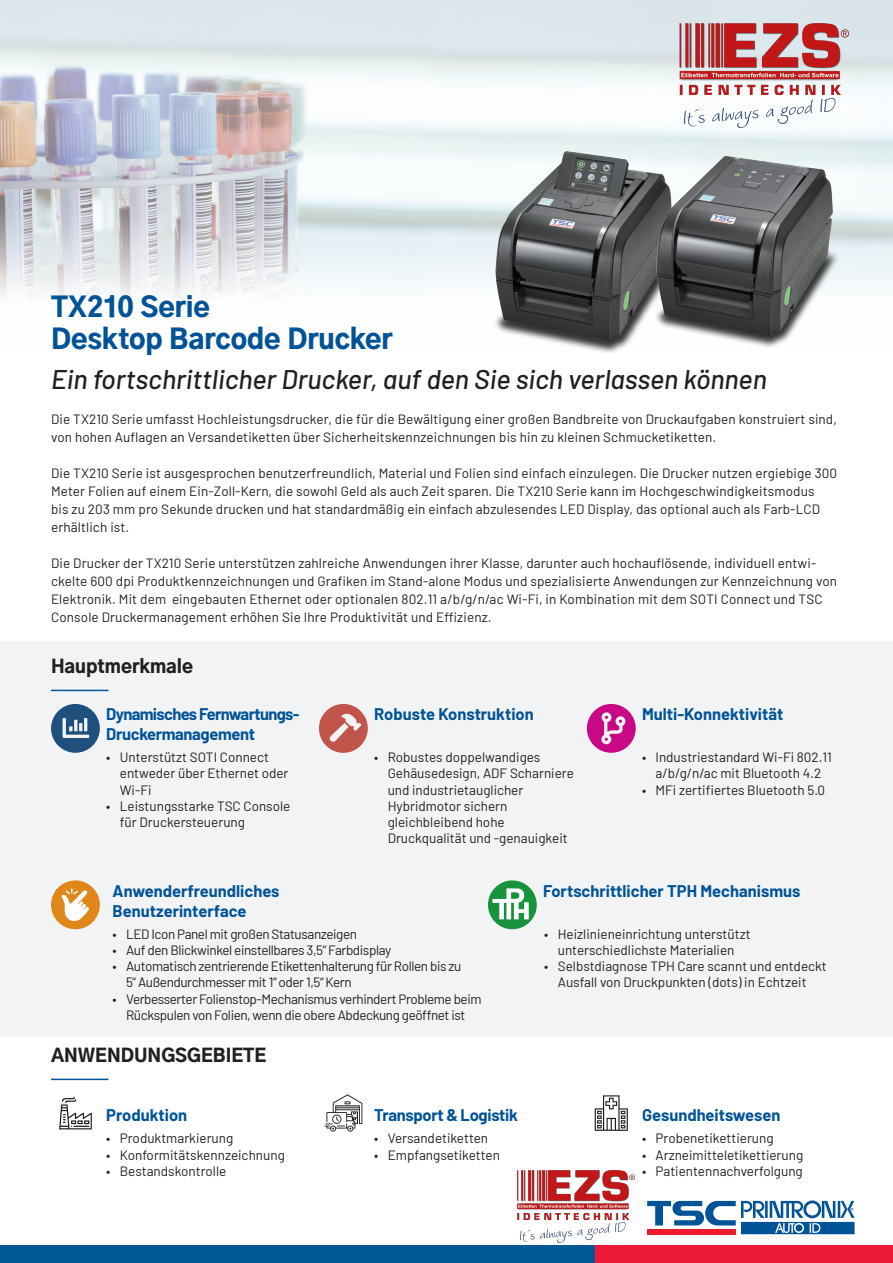
<style>
.page{position:relative;width:893px;height:1263px;background:#fff}
.page>*{position:absolute;margin:0;border:0;box-sizing:border-box;transform-origin:0 0}
.t1{font:italic 500 27px "Barlow";color:#231f20}
.t2{font:900 27px/32.4px "Gothic A1";letter-spacing:-.005em;color:#015398}
.t3{font:900 18px "Gothic A1";color:#231f20}
.t4{font:700 16.5px/19.8px "Barlow";color:#015398}
.t5{font:700 16.5px/19.8px "Barlow";letter-spacing:-.04em;color:#015398}
.t6{font:700 16.5px "Barlow";letter-spacing:-.02em;color:#015398}
.t7{font:13.5px/16.2px "Barlow";color:#231f20}
.t8{font:13.5px/16.2px "Barlow";letter-spacing:-.03em;color:#231f20}
</style>
<div class="page">
<img style="left:0;top:0;width:893px;height:298px">
<div style="left:594px;top:1246px;width:299px;height:17px;background:#ed1a37"></div>
<div style="left:0;top:1246px;width:594px;height:17px;background:#015993"></div>
<svg style="left:647px;top:1200px;width:207px;height:34px"></svg>
<svg style="left:59px;top:1097px;width:33px;height:32px"></svg>
<svg style="left:324px;top:1094px;width:38px;height:38px"></svg>
<svg style="left:595px;top:1095px;width:33px;height:36px"></svg>
<hr style="left:51px;top:1079px;width:57px;height:1px;background:#015398">
<img style="left:471px;top:133px;width:160px;height:220px">
<img style="left:631px;top:133px;width:222px;height:214px">
<div style="left:0;top:641px;width:893px;height:395px;background:#f2f3f4"></div>
<hr style="left:51px;top:690px;width:57px;height:1px;background:#015398">
<svg style="left:319px;top:704px;width:49px;height:49px"></svg>
<svg style="left:51px;top:704px;width:49px;height:49px"></svg>
<svg style="left:587px;top:704px;width:49px;height:49px"></svg>
<div style="left:51px;top:880px;width:49px;height:49px;background:#df8719;border-radius:50%"></div>
<svg style="left:61px;top:888px;width:28px;height:33px"></svg>
<div style="left:488px;top:880px;width:49px;height:49px;background:#19923d;border-radius:50%"></div>
<svg style="left:492px;top:888px;width:37px;height:31px"></svg>
<img style="left:679px;top:23px;width:169px;height:105px">
<img style="left:517px;top:1170px;width:117px;height:72px">
<h1 class="t2" style="left:51px;top:289px;width:343px">TX210 Serie<br>Desktop Barcode Drucker</h1>
<h1 class="t1" style="left:51px;top:360px;width:717px">Ein fortschrittlicher Drucker, auf den Sie sich verlassen können</h1>
<p class="t7" style="left:51px;top:409px;width:787px;line-height:18px">Die TX210 Serie umfasst Hochleistungsdrucker, die für die Bewältigung einer großen Bandbreite von Druckaufgaben konstruiert sind, von hohen Auflagen an Versandetiketten über Sicherheitskennzeichnungen bis hin zu kleinen Schmucketiketten.</p>
<p class="t7" style="left:51px;top:463px;width:788px;line-height:18px">Die TX210 Serie ist ausgesprochen benutzerfreundlich, Material und Folien sind einfach einzulegen. Die Drucker nutzen ergiebige 300<br>Meter Folien auf einem Ein-Zoll-Kern, die sowohl Geld als auch Zeit sparen. Die TX210 Serie kann im Hochgeschwindigkeitsmodus<br>bis zu 203 mm pro Sekunde drucken und hat standardmäßig ein einfach abzulesendes LED Display, das optional auch als Farb-LCD erhältlich ist.</p>
<p class="t7" style="left:51px;top:553px;width:788px;line-height:18px">Die Drucker der TX210 Serie unterstützen zahlreiche Anwendungen ihrer Klasse, darunter auch hochauflösende, individuell entwi&shy;ckelte 600 dpi Produktkennzeichnungen und Grafiken im Stand-alone Modus und spezialisierte Anwendungen zur Kennzeichnung von Elektronik. Mit dem eingebauten Ethernet oder optionalen 802.11 a/b/g/n/ac Wi-Fi, in Kombination mit dem SOTI Connect und TSC Console Druckermanagement erhöhen Sie Ihre Produktivität und Effizienz.</p>
<h2 class="t3" style="left:51px;top:651px;width:144px">Hauptmerkmale</h2>
<p class="t5" style="left:106px;top:703px;width:195px">Dynamisches Fernwartungs-<br>Druckermanagement</p>
<p class="t7" style="left:120px;top:748px;width:170px;text-indent:-14px">• Unterstützt SOTI Connect entweder über Ethernet oder<br>Wi-Fi</p>
<p class="t7" style="left:120px;top:797px;width:172px;text-indent:-14px">• Leistungsstarke TSC Console für Druckersteuerung</p>
<p class="t4" style="left:374px;top:703px;width:161px">Robuste Konstruktion</p>
<p class="t7" style="left:388px;top:748px;width:188px;text-indent:-13px">• Robustes doppelwandiges<br>Gehäusedesign, ADF Scharniere und industrietauglicher<br>Hybridmotor sichern gleichbleibend hohe<br>Druckqualität und -genauigkeit</p>
<p class="t4" style="left:642px;top:703px;width:143px">Multi-Konnektivität</p>
<p class="t7" style="left:642px;top:748px;width:191px;text-align:center">• Industriestandard Wi-Fi 802.11 a/b/g/n/ac mit Bluetooth 4.2</p>
<p class="t7" style="left:642px;top:781px;width:185px">• MFi zertifiertes Bluetooth 5.0</p>
<p class="t4" style="left:113px;top:880px;width:168px">Anwenderfreundliches<br>Benutzerinterface</p>
<p class="t8" style="left:113px;top:925px;width:246px">• LED Icon Panel mit großen Statusanzeigen</p>
<p class="t8" style="left:113px;top:941px;width:280px">• Auf den Blickwinkel einstellbares 3,5“ Farbdisplay</p>
<p class="t8" style="left:126px;top:957px;width:337px;text-indent:-14px">• Automatisch zentrierende Etikettenhalterung für Rollen bis zu<br>5“ Außendurchmesser mit 1“ oder 1,5“ Kern</p>
<p class="t8" style="left:113px;top:989px;width:370px;text-align:center">• Verbesserter Folienstop-Mechanismus verhindert Probleme beim<br>Rückspulen von Folien, wenn die obere Abdeckung geöffnet ist</p>
<h2 class="t3" style="left:51px;top:1040px;width:217px">ANWENDUNGSGEBIETE</h2>
<p class="t4" style="left:106px;top:1104px;width:82px">Produktion</p>
<p class="t7" style="left:106px;top:1129px;width:129px">• Produktmarkierung</p>
<p class="t7" style="left:106px;top:1145px;width:180px">• Konformitätskennzeichnung</p>
<p class="t7" style="left:106px;top:1162px;width:122px">• Bestandskontrolle</p>
<p class="t6" style="left:374px;top:1103px;width:145px">Transport &amp; Logistik</p>
<p class="t7" style="left:374px;top:1129px;width:115px">• Versandetiketten</p>
<p class="t7" style="left:374px;top:1145px;width:127px">• Empfangsetiketten</p>
<p class="t4" style="left:543px;top:880px;width:259px">Fortschrittlicher TPH Mechanismus</p>
<p class="t7" style="left:544px;top:925px;width:208px;text-align:center">• Heizlinieneinrichtung unterstützt unterschiedlichste Materialien</p>
<p class="t7" style="left:544px;top:957px;width:284px;text-align:center">• Selbstdiagnose TPH Care scannt und entdeckt<br>Ausfall von Druckpunkten (dots) in Echtzeit</p>
<p class="t4" style="left:642px;top:1104px;width:140px">Gesundheitswesen</p>
<p class="t7" style="left:642px;top:1129px;width:133px">• Probenetikettierung</p>
<p class="t7" style="left:642px;top:1145px;width:163px">• Arzneimitteletikettierung</p>
<p class="t7" style="left:642px;top:1162px;width:162px">• Patientennachverfolgung</p>
</div>
